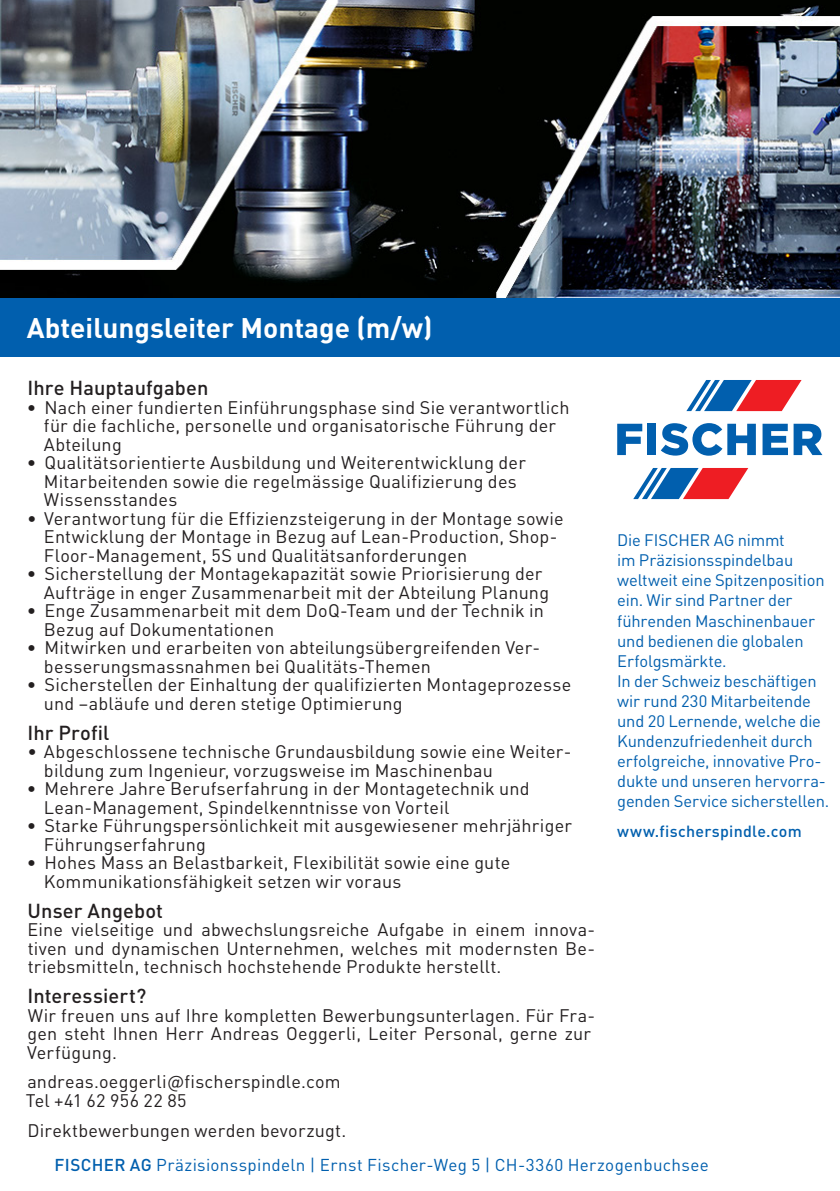
<style>
.page{position:relative;width:840px;height:1191px;background:#fff}
.page>*{position:absolute;margin:0;border:0;box-sizing:border-box;transform-origin:0 0}
.Stelle{font:700 28px "DIN Pro";color:#fff}
.gt{font:500 20px "DIN Pro";letter-spacing:.005em;color:#231f20}
.gt-2{font:18px/18.4px "DIN Pro";letter-spacing:.01em;color:#231f20}
.t1{font:17px "DIN Pro";letter-spacing:.02em;color:#015fae}
.Fliesstext{font:16.4px/20px "DIN Pro";letter-spacing:-.01em;color:#015fae}
.Fliesstext-2{font:500 16px "DIN Pro";letter-spacing:.015em;color:#015fae}
.s1{font-weight:500}
</style>
<div class="page">
<div style="left:0;top:298px;width:839px;height:59px;background:#015fae"></div>
<img style="left:0;top:0;width:839px;height:298px">
<svg style="left:617px;top:424px;width:25px;height:31px"></svg>
<div style="left:647px;top:424px;width:9px;height:31px;background:#015fae"></div>
<svg style="left:661px;top:423px;width:94px;height:33px"></svg>
<svg style="left:762px;top:424px;width:25px;height:31px"></svg>
<svg style="left:793px;top:424px;width:29px;height:31px"></svg>
<svg style="left:686px;top:380px;width:115px;height:31px"></svg>
<svg style="left:633px;top:468px;width:114px;height:31px"></svg>
<p class="Stelle" style="left:27px;top:305px;width:407px">Abteilungsleiter Montage (m/w)</p>
<p class="gt" style="left:27px;top:372px;width:182px">Ihre Hauptaufgaben</p>
<p class="gt-2" style="left:44px;top:396px;width:527px;text-indent:-17px">• Nach einer fundierten Einführungsphase sind Sie verantwortlich für die fachliche, personelle und organisatorische Führung der<br>Abteilung</p>
<p class="gt-2" style="left:44px;top:452px;width:483px;text-indent:-17px">• Qualitätsorientierte Ausbildung und Weiterentwicklung der<br>Mitarbeitenden sowie die regelmässige Qualifizierung des<br>Wissensstandes</p>
<p class="gt-2" style="left:44px;top:507px;width:521px;text-indent:-17px">• Verantwortung für die Effizienzsteigerung in der Montage sowie<br>Entwicklung der Montage in Bezug auf Lean-Production, Shop-<br>Floor-Management, 5S und Qualitätsanforderungen</p>
<p class="gt-2" style="left:44px;top:563px;width:506px;text-indent:-17px">• Sicherstellung der Montagekapazität sowie Priorisierung der<br>Aufträge in enger Zusammenarbeit mit der Abteilung Planung</p>
<p class="gt-2" style="left:44px;top:600px;width:501px;text-indent:-17px">• Enge Zusammenarbeit mit dem DoQ-Team und der Technik in<br>Bezug auf Dokumentationen</p>
<p class="gt-2" style="left:44px;top:637px;width:497px;text-indent:-17px">• Mitwirken und erarbeiten von abteilungsübergreifenden Ver&shy;besserungsmassnahmen bei Qualitäts-Themen</p>
<p class="gt-2" style="left:44px;top:674px;width:528px;text-indent:-17px">• Sicherstellen der Einhaltung der qualifizierten Montageprozesse und –abläufe und deren stetige Optimierung</p>
<p class="gt" style="left:27px;top:716px;width:83px">Ihr Profil</p>
<p class="gt-2" style="left:44px;top:740px;width:528px;text-indent:-17px">• Abgeschlossene technische Grundausbildung sowie eine Weiter&shy;bildung zum Ingenieur, vorzugsweise im Maschinenbau</p>
<p class="gt-2" style="left:44px;top:777px;width:487px;text-indent:-17px">• Mehrere Jahre Berufserfahrung in der Montagetechnik und<br>Lean-Management, Spindelkenntnisse von Vorteil</p>
<p class="gt-2" style="left:44px;top:814px;width:529px;text-indent:-17px">• Starke Führungspersönlichkeit mit ausgewiesener mehrjähriger<br>Führungserfahrung</p>
<p class="gt-2" style="left:44px;top:851px;width:467px;text-indent:-17px">• Hohes Mass an Belastbarkeit, Flexibilität sowie eine gute<br>Kommunikationsfähigkeit setzen wir voraus</p>
<p class="gt" style="left:27px;top:894px;width:137px">Unser Angebot</p>
<p class="gt-2" style="left:27px;top:918px;width:569px;text-align:justify">Eine vielseitige und abwechslungsreiche Aufgabe in einem innova&shy;tiven und dynamischen Unternehmen, welches mit modernsten Be&shy;triebsmitteln, technisch hochstehende Produkte herstellt.</p>
<p class="gt" style="left:27px;top:979px;width:120px">Interessiert?</p>
<p class="gt-2" style="left:27px;top:1004px;width:569px">Wir freuen uns auf Ihre kompletten Bewerbungsunterlagen. Für Fra&shy;gen steht Ihnen Herr Andreas Oeggerli, Leiter Personal, gerne zur<br>Verfügung.</p>
<p class="gt-2" style="left:27px;top:1071px;width:314px">andreas.oeggerli@fischerspindle.com</p>
<p class="gt-2" style="left:26px;top:1089px;width:162px">Tel +41 62 956 22 85</p>
<p class="gt-2" style="left:27px;top:1119px;width:320px">Direktbewerbungen werden bevorzugt.</p>
<p class="Fliesstext" style="left:617px;top:529px;width:213px">Die FISCHER AG nimmt<br>im Präzisionsspindelbau weltweit eine Spitzenposition ein. Wir sind Partner der führenden Maschinenbauer und bedienen die globalen<br>Erfolgsmärkte.<br>In der Schweiz beschäftigen wir rund 230 Mitarbeitende und 20 Lernende, welche die<br>Kundenzufriedenheit durch erfolgreiche, innovative Pro&shy;dukte und unseren hervorra&shy;genden Service sicherstellen.</p>
<p class="Fliesstext-2" style="left:617px;top:818px;width:186px">www.fischerspindle.com</p>
<p class="t1" style="left:54px;top:1151px;width:655px"><span class="s1">FISCHER AG</span> Präzisionsspindeln | Ernst Fischer-Weg 5 | CH-3360 Herzogenbuchsee</p>
</div>
